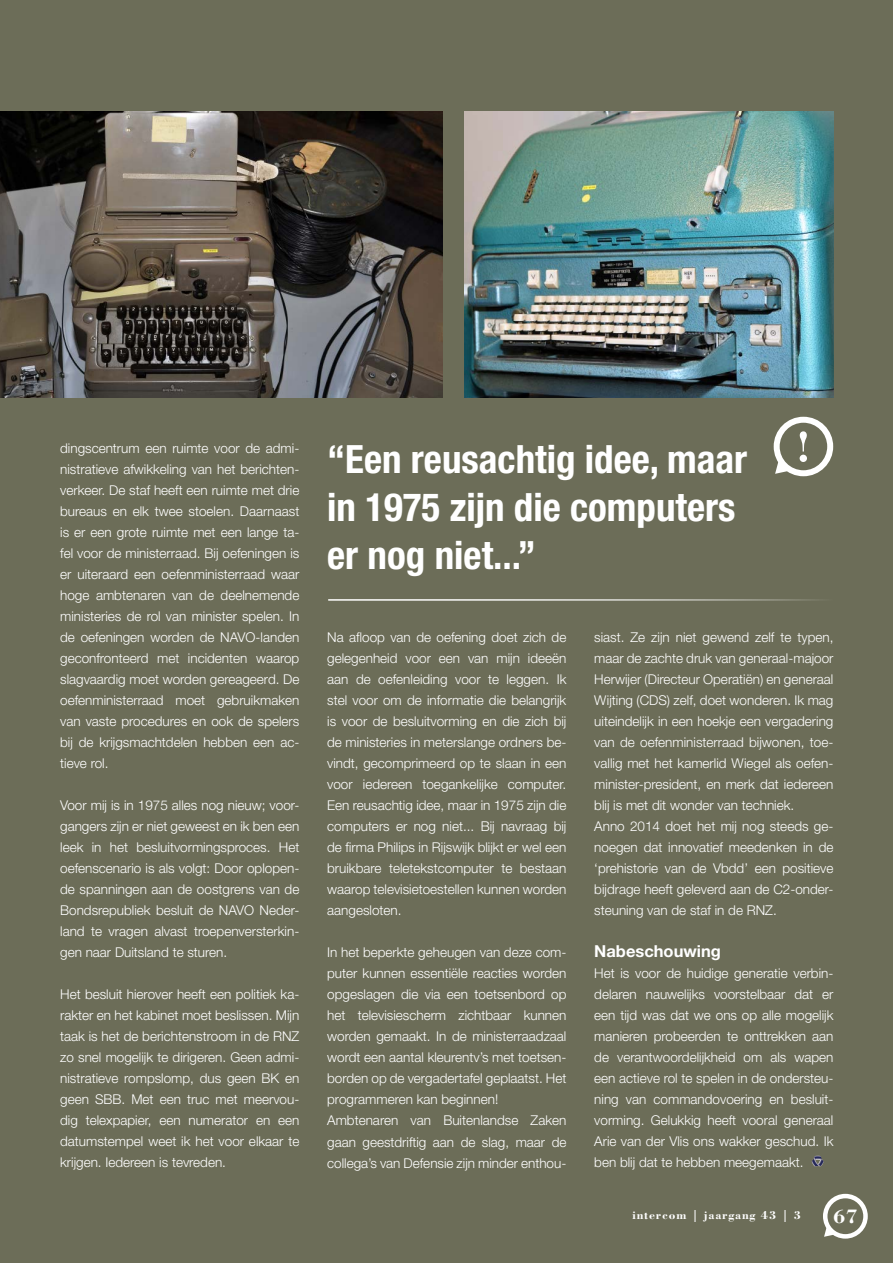
<style>
.page{position:relative;width:893px;height:1263px;background:#6c6d58}
.page>*{position:absolute;margin:0;border:0;box-sizing:border-box;transform-origin:0 0}
.t1{font:700 condensed 39px/48px "Helvetica Neue";color:#fff}
.t2{font:700 20.1px "Bodoni";color:#fff}
.t3{font:700 16.5px "Helvetica Neue";color:#fff}
.t4{font:300 13.5px/21px "Helvetica Neue";color:#fff;text-align:justify}
.t5{font:700 12px "Bodoni";letter-spacing:.07em;color:#fff}
</style>
<div class="page">
<div style="left:823px;top:1194px;width:45px;height:44px;border:4px solid #fff;border-radius:50%"></div>
<svg style="left:824px;top:1225px;width:12px;height:12px"></svg>
<img style="left:0;top:111px;width:443px;height:287px">
<img style="left:464px;top:111px;width:369px;height:287px">
<hr style="left:329px;top:599px;width:503px;height:2px;background:#fff">
<div style="left:774px;top:417px;width:59px;height:59px;border:6px solid #fff;border-radius:50%"></div>
<svg style="left:775px;top:458px;width:16px;height:16px"></svg>
<svg style="left:800px;top:431px;width:7px;height:31px"></svg>
<svg style="left:812px;top:1156px;width:6px;height:7px"></svg>
<p class="t4" style="left:60px;top:437px;width:241px">dingscentrum een ruimte voor de admi&shy;nistratieve afwikkeling van het berichten&shy;verkeer. De staf heeft een ruimte met drie bureaus en elk twee stoelen. Daarnaast is er een grote ruimte met een lange ta&shy;fel voor de ministerraad. Bij oefeningen is er uiteraard een oefenministerraad waar hoge ambtenaren van de deelnemende ministeries de rol van minister spelen. In de oefeningen worden de NAVO-landen geconfronteerd met incidenten waarop slagvaardig moet worden gereageerd. De oefenministerraad moet gebruikmaken van vaste procedures en ook de spelers bij de krijgsmachtdelen hebben een ac&shy;tieve rol.</p>
<p class="t4" style="left:60px;top:795px;width:241px">Voor mij is in 1975 alles nog nieuw; voor&shy;gangers zijn er niet geweest en ik ben een leek in het besluitvormingsproces. Het oefenscenario is als volgt: Door oplopen&shy;de spanningen aan de oostgrens van de Bondsrepubliek besluit de NAVO Neder&shy;land te vragen alvast troepenversterkin&shy;gen naar Duitsland te sturen.</p>
<p class="t4" style="left:60px;top:984px;width:241px">Het besluit hierover heeft een politiek ka&shy;rakter en het kabinet moet beslissen. Mijn taak is het de berichtenstroom in de RNZ zo snel mogelijk te dirigeren. Geen admi&shy;nistratieve rompslomp, dus geen BK en geen SBB. Met een truc met meervou&shy;dig telexpapier, een numerator en een datumstempel weet ik het voor elkaar te krijgen. Iedereen is tevreden.</p>
<h1 class="t1" style="left:327px;top:434px;width:421px">“Een reusachtig idee, maar in 1975 zijn die computers er nog niet...”</h1>
<p class="t4" style="left:327px;top:627px;width:241px">Na afloop van de oefening doet zich de gelegenheid voor een van mijn ideeën aan de oefenleiding voor te leggen. Ik stel voor om de informatie die belangrijk is voor de besluitvorming en die zich bij de ministeries in meterslange ordners be&shy;vindt, gecomprimeerd op te slaan in een voor iedereen toegankelijke computer.<br>Een reusachtig idee, maar in 1975 zijn die computers er nog niet... Bij navraag bij de firma Philips in Rijswijk blijkt er wel een bruikbare teletekstcomputer te bestaan waarop televisietoestellen kunnen worden aangesloten.</p>
<p class="t4" style="left:327px;top:942px;width:241px;text-align:left">In het beperkte geheugen van deze com&shy;puter kunnen essentiële reacties worden opgeslagen die via een toetsenbord op het televisiescherm zichtbaar kunnen worden gemaakt. In de ministerraadzaal wordt een aantal kleurentv’s met toetsen&shy;borden op de vergadertafel geplaatst. Het programmeren kan beginnen!<br>Ambtenaren van Buitenlandse Zaken gaan geestdriftig aan de slag, maar de collega’s van Defensie zijn minder enthou-</p>
<p class="t4" style="left:594px;top:626px;width:241px;text-align:left">siast. Ze zijn niet gewend zelf te typen, maar de zachte druk van generaal-majoor Herwijer (Directeur Operatiën) en generaal Wijting (CDS) zelf, doet wonderen. Ik mag uiteindelijk in een hoekje een vergadering van de oefenministerraad bijwonen, toe&shy;vallig met het kamerlid Wiegel als oefen&shy;minister-president, en merk dat iedereen blij is met dit wonder van techniek.<br>Anno 2014 doet het mij nog steeds ge&shy;noegen dat innovatief meedenken in de ‘prehistorie van de Vbdd’ een positieve bijdrage heeft geleverd aan de C2-onder&shy;steuning van de staf in de RNZ.</p>
<p class="t3" style="left:594px;top:941px;width:128px">Nabeschouwing</p>
<p class="t4" style="left:594px;top:962px;width:241px">Het is voor de huidige generatie verbin&shy;delaren nauwelijks voorstelbaar dat er een tijd was dat we ons op alle mogelijk manieren probeerden te onttrekken aan de verantwoordelijkheid om als wapen een actieve rol te spelen in de ondersteu&shy;ning van commandovoering en besluit&shy;vorming. Gelukkig heeft vooral generaal Arie van der Vlis ons wakker geschud. Ik ben blij dat te hebben meegemaakt.</p>
<p class="t5" style="left:633px;top:1208px;width:170px">intercom | jaargang 43 | 3</p>
<h2 class="t2" style="left:833px;top:1203px;width:26px">67</h2>
</div>
